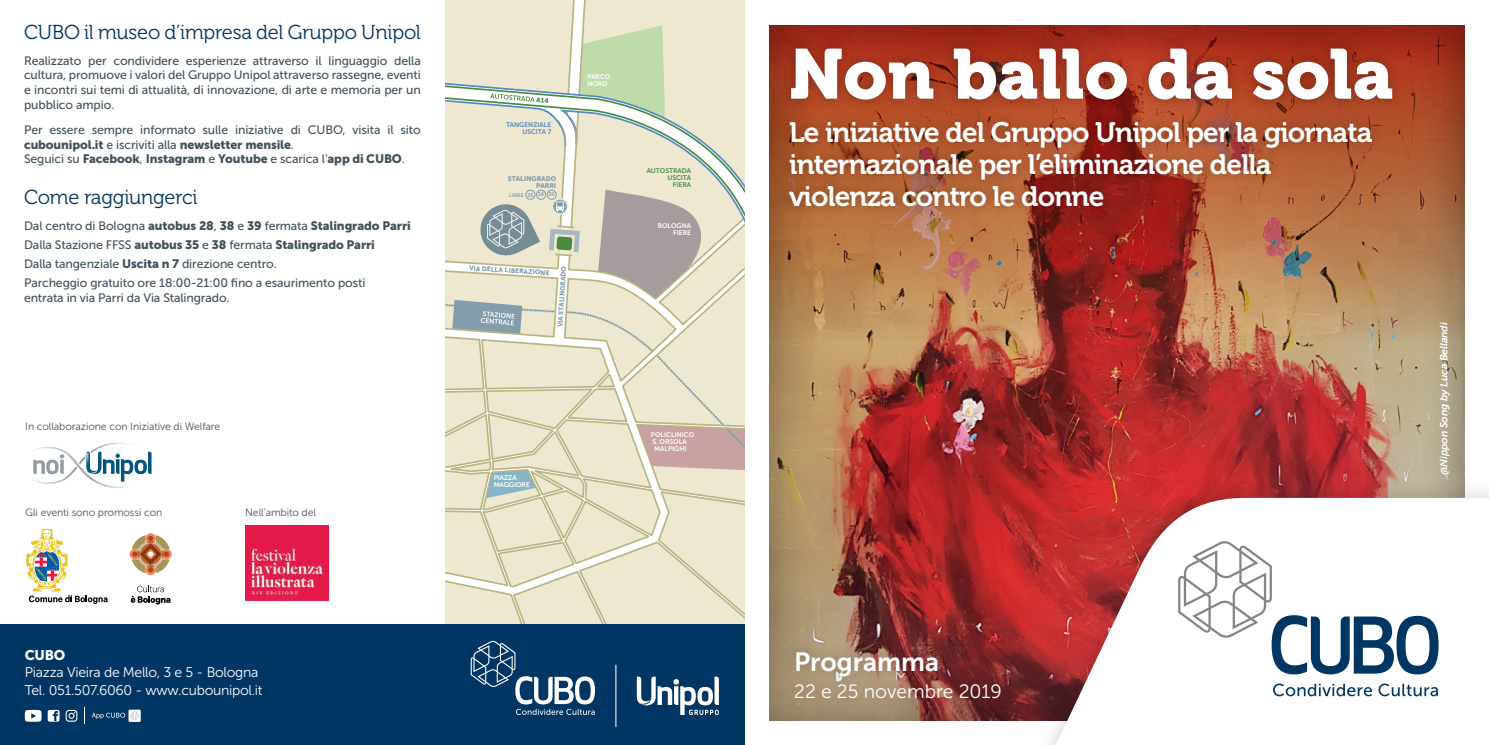
<style>
.page{position:relative;width:1489px;height:745px;background:#fff}
.page>*{position:absolute;margin:0;border:0;box-sizing:border-box;transform-origin:0 0}
.t1{font:70px "Museo 900";color:#fff}
.t2{font:28px/31.5px "Museo 700";letter-spacing:-.03em;color:#fff}
.t3{font:26.25px "Museo Sans 700";color:#fff}
.t4{font:20.12px "Museo 300";letter-spacing:-.01em;color:#003663}
.t5{font:19.25px "Museo Sans 300";color:#fff}
.t6{font:14px/17.5px "Museo Sans 300";letter-spacing:-.02em;color:#fff}
.t7{font:14px "Museo Sans 900";color:#fff}
.t8{font:12.25px/14.7px "Museo Sans 500";letter-spacing:-.01em;color:#43525a;text-align:justify}
.t9{font:12.25px/14.7px "Museo Sans 900";letter-spacing:-.01em;color:#43525a}
.t10{font:10.5px "Museo Sans 300";letter-spacing:-.01em;color:#43525a}
.t11{font:italic 10.5px "Museo Sans 700";letter-spacing:-.01em;color:#fff}
.t12{font:6.65px/6.6px "Museo Sans 700";color:#fff}
.t13{font:6.65px/6.6px "Museo Sans 900";color:#849daa;text-align:right}
.t14{font:6.65px/6.6px "Museo Sans 700";color:#458b42;text-align:right}
.t15{font:6.65px/6.6px "Museo Sans 700";color:#5586c5;text-align:right}
.t16{font:5.25px "Museo Sans 700";color:#849daa}
.s1{font-family:"Museo Sans 500"}
.s2{font-family:"Museo Sans 900"}
</style>
<div class="page">
<div style="left:768px;top:24px;width:697px;height:696px;background:#000;opacity:.4"></div>
<div style="left:1031px;top:478px;width:457px;height:266px;background:#000;opacity:.2"></div>
<svg style="left:1048px;top:497px;width:440px;height:247px"></svg>
<svg style="left:1272px;top:683px;width:165px;height:13px"></svg>
<svg style="left:1177px;top:540px;width:261px;height:134px"></svg>
<svg style="left:445px;top:0;width:299px;height:624px;background:#ebe6cd"></svg>
<svg style="left:557px;top:25px;width:109px;height:45px;background:#d2e0bb"></svg>
<svg style="left:445px;top:70px;width:299px;height:471px;background:#dfdcc7"></svg>
<svg style="left:549px;top:224px;width:31px;height:33px"></svg>
<div style="left:526px;top:190px;width:9px;height:9px;background:#ede8cf;border-radius:50%"></div>
<div style="left:525px;top:190px;width:10px;height:9px;border:1px solid #849daa;border-radius:50%"></div>
<div style="left:536px;top:190px;width:9px;height:9px;background:#ede8cf;border-radius:50%"></div>
<div style="left:536px;top:190px;width:10px;height:9px;border:1px solid #849daa;border-radius:50%"></div>
<div style="left:547px;top:190px;width:9px;height:9px;background:#ede8cf;border-radius:50%"></div>
<div style="left:546px;top:190px;width:10px;height:9px;border:1px solid #849daa;border-radius:50%"></div>
<svg style="left:551px;top:198px;width:17px;height:17px"></svg>
<svg style="left:477px;top:201px;width:63px;height:55px;background:#aeb8b3"></svg>
<div style="left:0;top:624px;width:744px;height:120px;background:#003663"></div>
<svg style="left:128px;top:709px;width:13px;height:12px"></svg>
<svg style="left:92px;top:711px;width:47px;height:8px"></svg>
<svg style="left:48px;top:709px;width:11px;height:12px"></svg>
<svg style="left:66px;top:709px;width:11px;height:12px"></svg>
<svg style="left:25px;top:709px;width:17px;height:12px"></svg>
<svg style="left:84px;top:707px;width:1px;height:16px"></svg>
<svg style="left:636px;top:676px;width:83px;height:38px"></svg>
<svg style="left:470px;top:640px;width:125px;height:74px"></svg>
<hr style="left:615px;top:664px;width:1px;height:62px;background:#fff">
<img style="left:769px;top:25px;width:694px;height:376px">
<div style="left:778px;top:37px;width:625px;height:180px;background:#000;opacity:.3"></div>
<svg style="left:26px;top:528px;width:81px;height:75px"></svg>
<svg style="left:131px;top:585px;width:39px;height:19px"></svg>
<svg style="left:130px;top:533px;width:42px;height:41px"></svg>
<div style="left:779px;top:635px;width:237px;height:79px;background:#000;opacity:.3"></div>
<svg style="left:33px;top:442px;width:118px;height:46px"></svg>
<img style="left:245px;top:525px;width:83px;height:74px">
<h3 class="t4" style="left:24px;top:22px;width:398px">CUBO il museo d’impresa del Gruppo Unipol</h3>
<p class="t8" style="left:24px;top:53px;width:398px">Realizzato per condividere esperienze attraverso il linguaggio della cultura, promuove i valori del Gruppo Unipol attraverso rassegne, eventi e incontri sui temi di attualità, di innovazione, di arte e memoria per un pubblico ampio.</p>
<p class="t8" style="left:24px;top:122px;width:398px">Per essere sempre informato sulle iniziative di CUBO, visita il sito</p>
<p class="t9" style="left:24px;top:137px;width:382px">cubounipol.it <span class="s1">e iscriviti alla</span> newsletter mensile<span class="s1">.<br>Seguici su</span> Facebook<span class="s1">,</span> Instagram <span class="s1">e</span> Youtube <span class="s1">e scarica l’</span>app di CUBO<span class="s1">.</span></p>
<h3 class="t4" style="left:24px;top:186px;width:175px">Come raggiungerci</h3>
<p class="t9" style="left:24px;top:215px;width:388px;line-height:19.2px"><span class="s1">Dal centro di Bologna</span> autobus 28<span class="s1">,</span> 38 <span class="s1">e</span> 39 <span class="s1">fermata</span> Stalingrado Parri<br><span class="s1">Dalla Stazione FFSS</span> autobus 35 <span class="s1">e</span> 38 <span class="s1">fermata</span> Stalingrado Parri</p>
<p class="t8" style="left:24px;top:254px;width:343px;line-height:19.2px">Dalla tangenziale <span class="s2">Uscita n 7</span> direzione centro.<br>Parcheggio gratuito ore 18:00-21:00 fino a esaurimento posti</p>
<p class="t8" style="left:24px;top:290px;width:207px">entrata in via Parri da Via Stalingrado.</p>
<p class="t10" style="left:25px;top:420px;width:196px">In collaborazione con Iniziative di Welfare</p>
<p class="t10" style="left:25px;top:506px;width:139px">Gli eventi sono promossi con</p>
<p class="t10" style="left:245px;top:506px;width:72px">Nell’ambito del</p>
<p class="t15" style="left:506px;top:121px;width:47px">TANGENZIALE<br>USCITA 7</p>
<p class="t13" style="left:508px;top:175px;width:50px">STALINGRADO<br>PARRI</p>
<p class="t16" style="left:509px;top:192px;width:47px">LINEE 35 38 39</p>
<p class="t12" style="left:587px;top:74px;width:24px">PARCO<br>NORD</p>
<p class="t13" style="left:469px;top:264px;width:82px;rotate:4deg">VIA DELLA LIBERAZIONE</p>
<p class="t13" style="left:556px;top:327px;width:63px;rotate:-86deg">VIA STALINGRADO</p>
<p class="t14" style="left:646px;top:167px;width:46px">AUTOSTRADA<br>USCITA<br>FIERA</p>
<p class="t12" style="left:657px;top:222px;width:35px;text-align:right">BOLOGNA<br>FIERE</p>
<p class="t12" style="left:493px;top:474px;width:38px">PIAZZA<br>MAGGIORE</p>
<p class="t12" style="left:651px;top:431px;width:45px">POLICLINICO<br>S. ORSOLA<br>MALPIGHI</p>
<p class="t7" style="left:25px;top:646px;width:42px">CUBO</p>
<p class="t6" style="left:25px;top:663px;width:239px">Piazza Vieira de Mello, 3 e 5 - Bologna<br>Tel. 051.507.6060 - www.cubounipol.it</p>
<h1 class="t1" style="left:789px;top:34px;width:605px">Non ballo da sola</h1>
<h2 class="t2" style="left:789px;top:117px;width:585px">Le iniziative del Gruppo Unipol per la giornata internazionale per l’eliminazione della violenza contro le donne</h2>
<p class="t11" style="left:1437px;top:475px;width:154px;rotate:-90deg">@Nippon Song by Luca Bellandi</p>
<h3 class="t3" style="left:794px;top:646px;width:146px">Programma</h3>
<h3 class="t5" style="left:794px;top:680px;width:209px">22 e 25 novembre 2019</h3>
</div>
